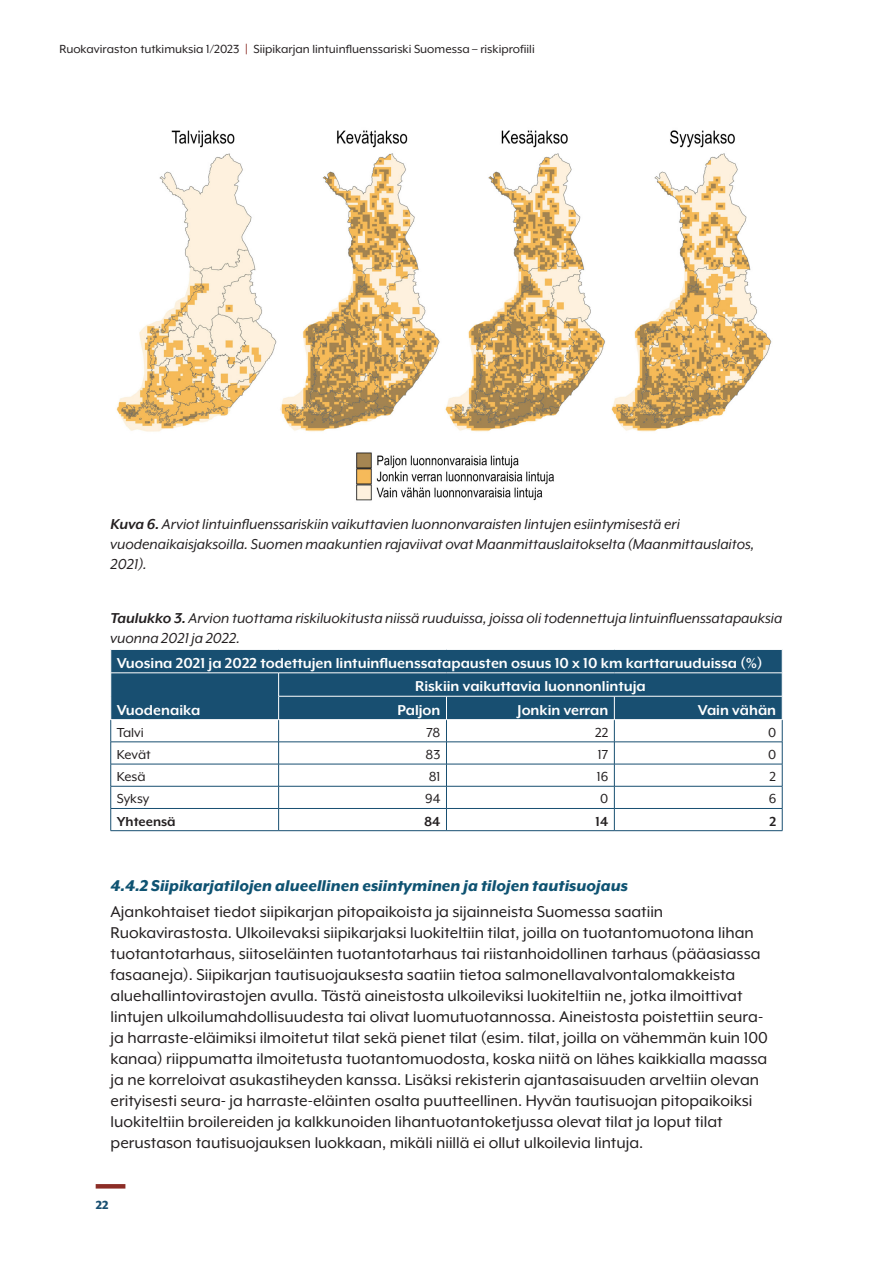
<style>
.page{position:relative;width:893px;height:1263px;background:#fff}
.page>*{position:absolute;margin:0;border:0;box-sizing:border-box;transform-origin:0 0}
.Leipäteksti{font:18px/21px "Mr Eaves XL Mod OT";color:#231f20}
.Alaotsikko{font:italic 800 18px "Mr Eaves XL Mod OT";color:#0f5372}
.Taulukko_Kaavio_Kuva{font:italic 16.5px/19.8px "Mr Eaves XL Mod OT";color:#231f20}
.Taulukko_otsikko_val{font:700 16.5px "Mr Eaves XL Mod OT";color:#fff}
.Taulukkoteksti{font:15px "Mr Eaves XL Mod OT";color:#231f20}
.Taulukkoteksti-2{font:700 15px "Mr Eaves XL Mod OT";color:#231f20}
.t1{font:13.5px "Mr Eaves XL Mod OT";color:#231f20}
.t2{font:800 13.5px "Mr Eaves XL Mod OT";color:#184f71}
.s1{font-weight:900;color:#8c2d26}
.s2{font-weight:700}
</style>
<div class="page">
<svg style="left:96px;top:1184px;width:29px;height:4px"></svg>
<div style="left:111px;top:650px;width:671px;height:69px;background:#184f71"></div>
<hr style="left:111px;top:742px;width:168px;height:1px;background:#184f71">
<hr style="left:279px;top:742px;width:167px;height:1px;background:#184f71">
<hr style="left:446px;top:742px;width:168px;height:1px;background:#184f71">
<hr style="left:614px;top:742px;width:168px;height:1px;background:#184f71">
<hr style="left:111px;top:764px;width:168px;height:1px;background:#184f71">
<hr style="left:279px;top:764px;width:167px;height:1px;background:#184f71">
<hr style="left:446px;top:764px;width:168px;height:1px;background:#184f71">
<hr style="left:614px;top:764px;width:168px;height:1px;background:#184f71">
<hr style="left:111px;top:786px;width:168px;height:1px;background:#184f71">
<hr style="left:279px;top:786px;width:167px;height:1px;background:#184f71">
<hr style="left:446px;top:786px;width:168px;height:1px;background:#184f71">
<hr style="left:614px;top:786px;width:168px;height:1px;background:#184f71">
<hr style="left:111px;top:808px;width:168px;height:1px;background:#184f71">
<hr style="left:279px;top:808px;width:167px;height:1px;background:#184f71">
<hr style="left:446px;top:808px;width:168px;height:1px;background:#184f71">
<hr style="left:614px;top:808px;width:168px;height:1px;background:#184f71">
<hr style="left:111px;top:830px;width:168px;height:1px;background:#184f71">
<hr style="left:279px;top:830px;width:167px;height:1px;background:#184f71">
<hr style="left:446px;top:830px;width:168px;height:1px;background:#184f71">
<hr style="left:614px;top:830px;width:168px;height:1px;background:#184f71">
<hr style="left:111px;top:672px;width:168px;height:1px;background:#fff">
<svg style="left:110px;top:650px;width:1px;height:180px"></svg>
<hr style="left:279px;top:672px;width:167px;height:1px;background:#fff">
<hr style="left:446px;top:672px;width:168px;height:1px;background:#fff">
<hr style="left:614px;top:672px;width:168px;height:1px;background:#fff">
<hr style="left:278px;top:696px;width:168px;height:1px;background:#fff">
<svg style="left:278px;top:673px;width:1px;height:157px"></svg>
<hr style="left:446px;top:696px;width:168px;height:1px;background:#fff">
<svg style="left:446px;top:696px;width:1px;height:134px"></svg>
<hr style="left:614px;top:696px;width:168px;height:1px;background:#fff">
<svg style="left:614px;top:696px;width:1px;height:134px"></svg>
<svg style="left:782px;top:650px;width:1px;height:180px"></svg>
<hr style="left:446px;top:719px;width:168px;height:1px;background:#fff">
<hr style="left:614px;top:719px;width:168px;height:1px;background:#fff">
<img style="left:116px;top:130px;width:656px;height:371px">
<p class="t1" style="left:60px;top:43px;width:477px">Ruokaviraston tutkimuksia 1/2023 <span class="s1">|</span> Siipikarjan lintuinfluenssariski Suomessa – riskiprofiili</p>
<p class="Taulukko_Kaavio_Kuva" style="left:111px;top:514px;width:645px"><span class="s2">Kuva 6.</span> Arviot lintuinfluenssariskiin vaikuttavien luonnonvaraisten lintujen esiintymisestä eri vuodenaikaisjaksoilla. Suomen maakuntien rajaviivat ovat Maanmittauslaitokselta (Maanmittauslaitos,<br>2021).</p>
<p class="Taulukko_Kaavio_Kuva" style="left:111px;top:609px;width:673px"><span class="s2">Taulukko 3.</span> Arvion tuottama riskiluokitusta niissä ruuduissa, joissa oli todennettuja lintuinfluenssatapauksia vuonna 2021 ja 2022.</p>
<p class="Taulukko_otsikko_val" style="left:117px;top:654px;width:647px">Vuosina 2021 ja 2022 todettujen lintuinfluenssatapausten osuus 10 x 10 km karttaruuduissa (%)</p>
<p class="Taulukko_otsikko_val" style="left:117px;top:701px;width:85px">Vuodenaika</p>
<p class="Taulukko_otsikko_val" style="left:415px;top:678px;width:232px">Riskiin vaikuttavia luonnonlintuja</p>
<p class="Taulukko_otsikko_val" style="left:397px;top:701px;width:45px">Paljon</p>
<p class="Taulukko_otsikko_val" style="left:518px;top:701px;width:92px">Jonkin verran</p>
<p class="Taulukko_otsikko_val" style="left:698px;top:701px;width:80px">Vain vähän</p>
<p class="Taulukkoteksti" style="left:117px;top:725px;width:28px">Talvi</p>
<p class="Taulukkoteksti" style="left:426px;top:725px;width:15px">78</p>
<p class="Taulukkoteksti" style="left:595px;top:725px;width:15px">22</p>
<p class="Taulukkoteksti" style="left:768px;top:725px;width:10px">0</p>
<p class="Taulukkoteksti" style="left:117px;top:747px;width:35px">Kevät</p>
<p class="Taulukkoteksti" style="left:426px;top:747px;width:16px">83</p>
<p class="Taulukkoteksti" style="left:598px;top:747px;width:12px">17</p>
<p class="Taulukkoteksti" style="left:768px;top:747px;width:10px">0</p>
<p class="Taulukkoteksti" style="left:117px;top:769px;width:30px">Kesä</p>
<p class="Taulukkoteksti" style="left:429px;top:769px;width:13px">81</p>
<p class="Taulukkoteksti" style="left:597px;top:769px;width:13px">16</p>
<p class="Taulukkoteksti" style="left:770px;top:769px;width:8px">2</p>
<p class="Taulukkoteksti" style="left:117px;top:791px;width:34px">Syksy</p>
<p class="Taulukkoteksti" style="left:425px;top:791px;width:17px">94</p>
<p class="Taulukkoteksti" style="left:600px;top:791px;width:10px">0</p>
<p class="Taulukkoteksti" style="left:769px;top:791px;width:9px">6</p>
<p class="Taulukkoteksti-2" style="left:117px;top:813px;width:60px">Yhteensä</p>
<p class="Taulukkoteksti-2" style="left:424px;top:813px;width:18px">84</p>
<p class="Taulukkoteksti-2" style="left:596px;top:813px;width:14px">14</p>
<p class="Taulukkoteksti-2" style="left:769px;top:813px;width:8px">2</p>
<p class="Alaotsikko" style="left:111px;top:877px;width:519px">4.4.2 Siipikarjatilojen alueellinen esiintyminen ja tilojen tautisuojaus</p>
<p class="Leipäteksti" style="left:111px;top:901px;width:659px">Ajankohtaiset tiedot siipikarjan pitopaikoista ja sijainneista Suomessa saatiin Ruokavirastosta. Ulkoilevaksi siipikarjaksi luokiteltiin tilat, joilla on tuotantomuotona lihan tuotantotarhaus, siitoseläinten tuotantotarhaus tai riistanhoidollinen tarhaus (pääasiassa fasaaneja). Siipikarjan tautisuojauksesta saatiin tietoa salmonellavalvontalomakkeista aluehallintovirastojen avulla. Tästä aineistosta ulkoileviksi luokiteltiin ne, jotka ilmoittivat lintujen ulkoilumahdollisuudesta tai olivat luomutuotannossa. Aineistosta poistettiin seura&shy;ja harraste-eläimiksi ilmoitetut tilat sekä pienet tilat (esim. tilat, joilla on vähemmän kuin 100 kanaa) riippumatta ilmoitetusta tuotantomuodosta, koska niitä on lähes kaikkialla maassa ja ne korreloivat asukastiheyden kanssa. Lisäksi rekisterin ajantasaisuuden arveltiin olevan erityisesti seura- ja harraste-eläinten osalta puutteellinen. Hyvän tautisuojan pitopaikoiksi luokiteltiin broilereiden ja kalkkunoiden lihantuotantoketjussa olevat tilat ja loput tilat perustason tautisuojauksen luokkaan, mikäli niillä ei ollut ulkoilevia lintuja.</p>
<p class="t2" style="left:96px;top:1198px;width:14px">22</p>
</div>
